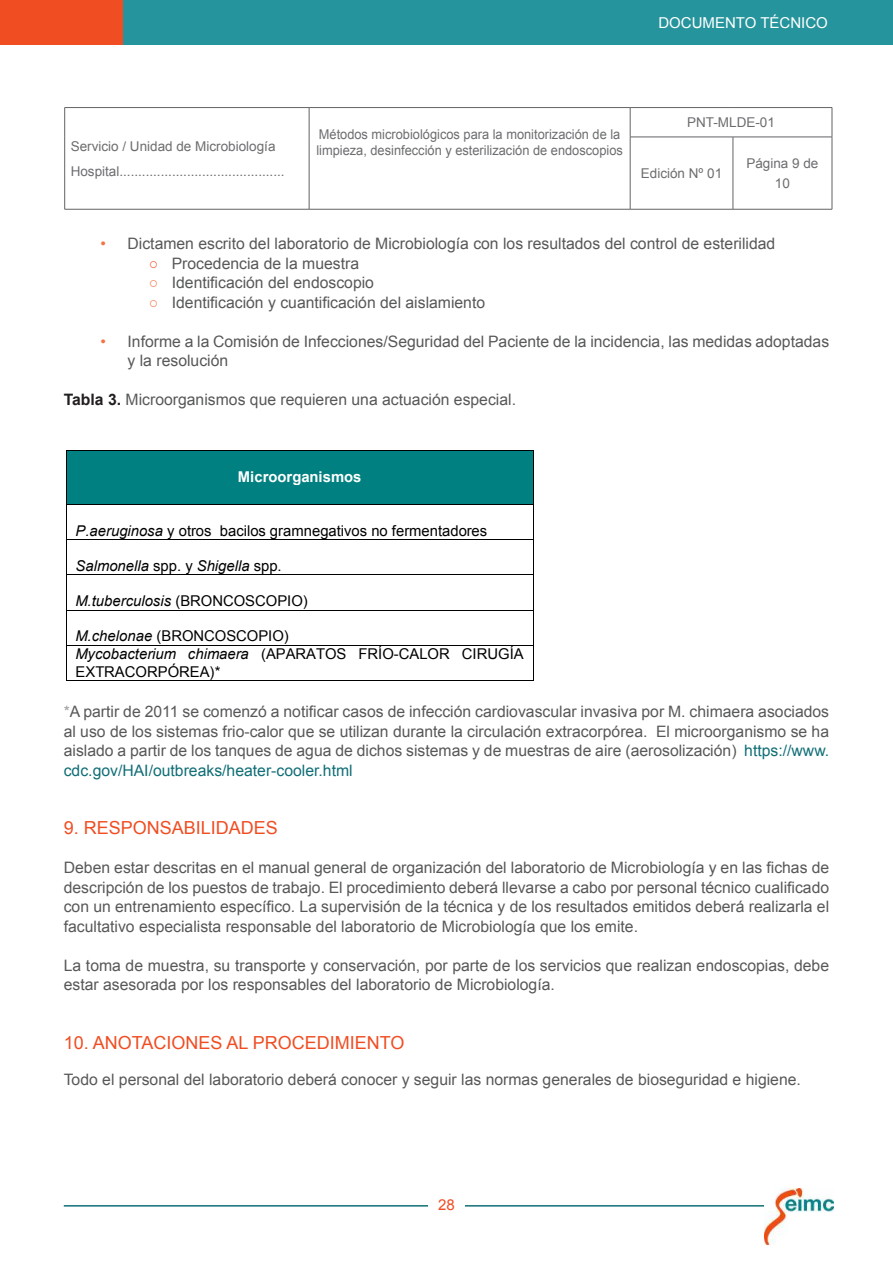
<style>
.page{position:relative;width:893px;height:1263px;background:#fff}
.page>*{position:absolute;margin:0;border:0;box-sizing:border-box;transform-origin:0 0}
.t1{font:18px "Arial";color:#f04d22}
.t2{font:15.75px/19.5px "Arial";color:#57585a}
.t3{font:15px "Arial";color:#fff}
.t4{font:15px "Arial";color:#f04d22}
.t5{font:14.85px/17.7px "Arial";color:#000}
.t6{font:italic 14.85px "Arial";letter-spacing:.005em;color:#000}
.t7{font:700 14.85px "Arial";color:#fff}
.t8{font:13.5px/25.5px "Arial";color:#6c6d70}
.t9{font:13.5px/16.5px "Arial";color:#6c6d70;scale:.95 1}
.s1{color:#f37342}
.s2{color:#f04d22}
.s3{font-weight:700;color:#231f20}
.s4{font-style:italic}
.s5{font-style:normal}
.s6{color:#9b9da0}
.s7{color:#106e76}
</style>
<div class="page">
<hr style="left:64px;top:1205px;width:769px;height:1px;background:#106e76">
<div style="left:428px;top:1192px;width:37px;height:26px;background:#fff"></div>
<div style="left:0;top:0;width:123px;height:45px;background:#f04d22"></div>
<div style="left:123px;top:0;width:770px;height:45px;background:#26949c"></div>
<img style="left:764px;top:1188px;width:69px;height:56px">
<hr style="left:64px;top:209px;width:245px;height:1px;background:#636366">
<hr style="left:64px;top:107px;width:245px;height:1px;background:#636366">
<svg style="left:64px;top:108px;width:1px;height:29px"></svg>
<hr style="left:309px;top:107px;width:321px;height:1px;background:#636366">
<svg style="left:309px;top:108px;width:1px;height:29px"></svg>
<hr style="left:64px;top:137px;width:1px;height:72px;background:#636366">
<hr style="left:309px;top:137px;width:1px;height:72px;background:#636366">
<hr style="left:630px;top:107px;width:103px;height:1px;background:#636366">
<svg style="left:630px;top:108px;width:1px;height:29px"></svg>
<hr style="left:733px;top:107px;width:99px;height:1px;background:#636366">
<svg style="left:832px;top:108px;width:1px;height:29px"></svg>
<hr style="left:630px;top:137px;width:103px;height:1px;background:#636366">
<hr style="left:630px;top:137px;width:1px;height:72px;background:#636366">
<hr style="left:733px;top:137px;width:99px;height:1px;background:#636366">
<hr style="left:733px;top:137px;width:1px;height:72px;background:#636366">
<hr style="left:832px;top:137px;width:1px;height:72px;background:#636366">
<hr style="left:309px;top:209px;width:321px;height:1px;background:#636366">
<hr style="left:630px;top:209px;width:103px;height:1px;background:#636366">
<hr style="left:733px;top:209px;width:99px;height:1px;background:#636366">
<div style="left:66px;top:451px;width:467px;height:53px;background:#008080"></div>
<hr style="left:66px;top:450px;width:467px;height:1px;background:#000">
<hr style="left:66px;top:451px;width:1px;height:53px;background:#000">
<hr style="left:533px;top:451px;width:1px;height:53px;background:#000">
<hr style="left:66px;top:504px;width:467px;height:1px;background:#000">
<hr style="left:66px;top:505px;width:1px;height:34px;background:#000">
<hr style="left:533px;top:505px;width:1px;height:34px;background:#000">
<hr style="left:66px;top:539px;width:467px;height:1px;background:#000">
<hr style="left:66px;top:540px;width:1px;height:34px;background:#000">
<hr style="left:533px;top:540px;width:1px;height:34px;background:#000">
<hr style="left:66px;top:575px;width:467px;height:1px;background:#000">
<hr style="left:66px;top:575px;width:1px;height:35px;background:#000">
<hr style="left:533px;top:575px;width:1px;height:35px;background:#000">
<hr style="left:66px;top:610px;width:467px;height:1px;background:#000">
<hr style="left:66px;top:610px;width:1px;height:35px;background:#000">
<hr style="left:533px;top:610px;width:1px;height:35px;background:#000">
<hr style="left:66px;top:645px;width:467px;height:1px;background:#000">
<hr style="left:66px;top:645px;width:1px;height:35px;background:#000">
<hr style="left:66px;top:680px;width:467px;height:1px;background:#000">
<hr style="left:533px;top:645px;width:1px;height:35px;background:#000">
<p class="t3" style="left:658px;top:12px;width:171px">DOCUMENTO TÉCNICO</p>
<p class="t8" style="left:71px;top:133px;width:215px">Servicio / Unidad de Microbiología<br>Hospital............................................</p>
<p class="t9" style="left:316px;top:126px;width:324px">Métodos microbiológicos para la monitorización de la limpieza, desinfección y esterilización de endoscopios</p>
<p class="t8" style="left:687px;top:110px;width:89px">PNT-MLDE-01</p>
<p class="t8" style="left:641px;top:161px;width:83px">Edición Nº 01</p>
<p class="t8" style="left:746px;top:154px;width:74px;line-height:19.5px;text-align:center">Página 9 de<br>10</p>
<p class="t2" style="left:101px;top:234px;width:676px"><span class="s1">•</span> Dictamen escrito del laboratorio de Microbiología con los resultados del control de esterilidad</p>
<p class="t2" style="left:149px;top:253px;width:212px"><span class="s2">○</span> Procedencia de la muestra</p>
<p class="t2" style="left:149px;top:273px;width:227px"><span class="s1">○</span> Identificación del endoscopio</p>
<p class="t2" style="left:149px;top:292px;width:338px"><span class="s1">○</span> Identificación y cuantificación del aislamiento</p>
<p class="t2" style="left:128px;top:331px;width:703px;text-indent:-27px"><span class="s1">•</span> Informe a la Comisión de Infecciones/Seguridad del Paciente de la incidencia, las medidas adoptadas y la resolución</p>
<p class="t2" style="left:64px;top:390px;width:454px"><span class="s3">Tabla 3.</span> Microorganismos que requieren una actuación especial.</p>
<p class="t7" style="left:238px;top:466px;width:125px">Microorganismos</p>
<p class="t5" style="left:76px;top:522px;width:413px"><span class="s4">P.aeruginosa</span> y otros bacilos gramnegativos no fermentadores</p>
<p class="t6" style="left:76px;top:556px;width:208px">Salmonella <span class="s5">spp. y</span> Shigella <span class="s5">spp.</span></p>
<p class="t6" style="left:76px;top:591px;width:234px">M.tuberculosis <span class="s5">(BRONCOSCOPIO)</span></p>
<p class="t5" style="left:76px;top:627px;width:450px"><span class="s4">M.chelonae</span> (BRONCOSCOPIO)<br><span class="s4">Mycobacterium chimaera</span> (APARATOS FRÍO-CALOR CIRUGÍA<br>EXTRACORPÓREA)*</p>
<p class="t2" style="left:64px;top:702px;width:767px;text-align:justify"><span class="s6">*</span>A partir de 2011 se comenzó a notificar casos de infección cardiovascular invasiva por M. chimaera asociados al uso de los sistemas frio-calor que se utilizan durante la circulación extracorpórea. El microorganismo se ha aislado a partir de los tanques de agua de dichos sistemas y de muestras de aire (aerosolización) <span class="s7">https://www. cdc.gov/HAI/outbreaks/heater-cooler.html</span></p>
<p class="t1" style="left:64px;top:816px;width:216px">9. RESPONSABILIDADES</p>
<p class="t2" style="left:64px;top:858px;width:767px;text-align:justify">Deben estar descritas en el manual general de organización del laboratorio de Microbiología y en las fichas de descripción de los puestos de trabajo. El procedimiento deberá llevarse a cabo por personal técnico cualificado con un entrenamiento específico. La supervisión de la técnica y de los resultados emitidos deberá realizarla el facultativo especialista responsable del laboratorio de Microbiología que los emite.</p>
<p class="t2" style="left:64px;top:955px;width:767px">La toma de muestra, su transporte y conservación, por parte de los servicios que realizan endoscopias, debe estar asesorada por los responsables del laboratorio de Microbiología.</p>
<p class="t1" style="left:64px;top:1030px;width:342px">10. ANOTACIONES AL PROCEDIMIENTO</p>
<p class="t2" style="left:64px;top:1069px;width:739px">Todo el personal del laboratorio deberá conocer y seguir las normas generales de bioseguridad e higiene.</p>
<p class="t4" style="left:438px;top:1195px;width:18px">28</p>
</div>
